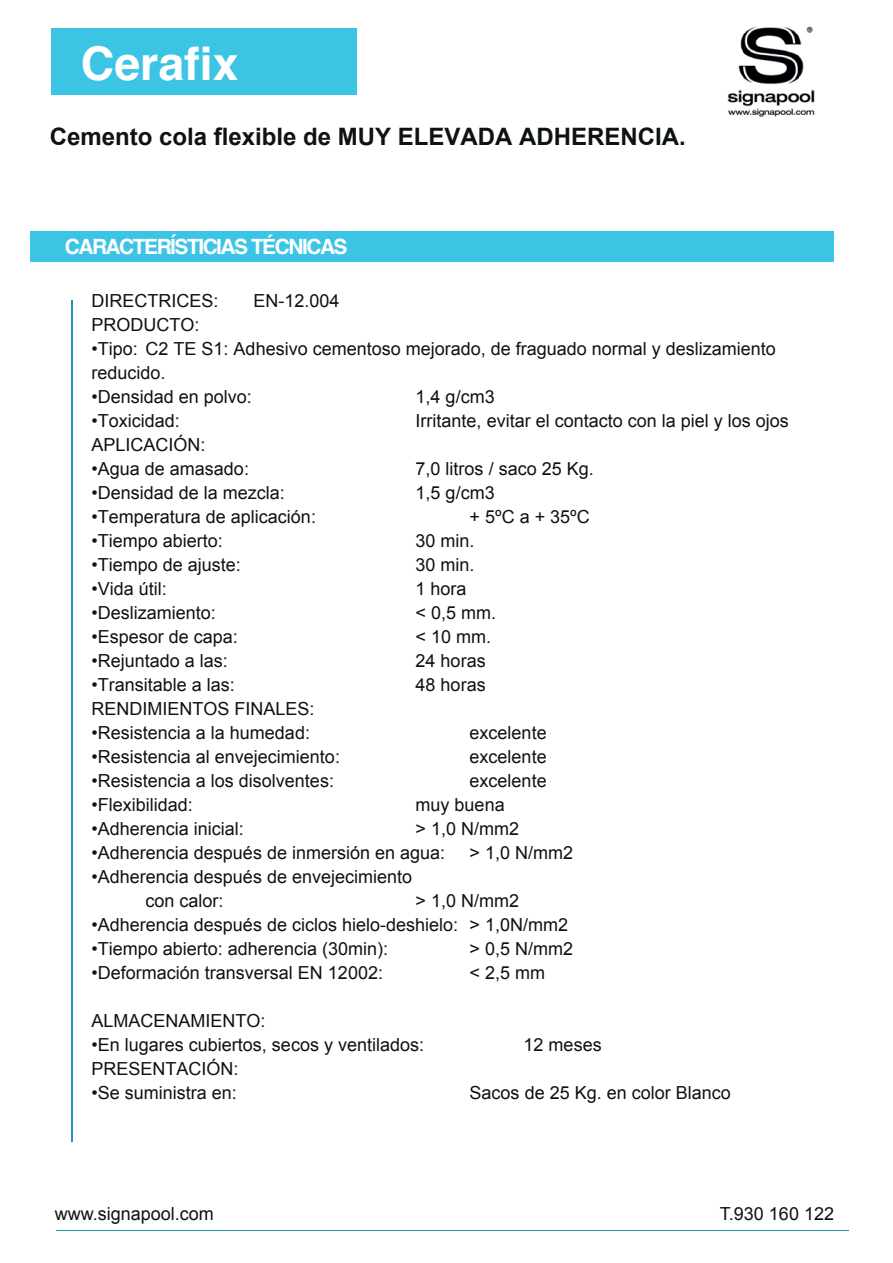
<style>
.page{position:relative;width:893px;height:1263px;background:#fff}
.page>*{position:absolute;margin:0;border:0;box-sizing:border-box;transform-origin:0 0}
.t1{font:700 46.5px "Helvetica";color:#fff}
.t2{font:700 24px "Arial";color:#0f1214}
.t3{font:700 21px "Helvetica";letter-spacing:-.075em;color:#fff}
.t4{font:18px/24px "Arial";color:#0f1214}
</style>
<div class="page">
<img style="left:727px;top:26px;width:88px;height:91px">
<hr style="left:56px;top:1230px;width:793px;height:1px;background:#2690b0">
<div style="left:51px;top:28px;width:305px;height:67px;background:#3cc4e5"></div>
<hr style="left:71px;top:300px;width:2px;height:842px;background:#2690b0">
<div style="left:31px;top:231px;width:803px;height:31px;background:#3cc4e5"></div>
<h1 class="t1" style="left:81px;top:26px;width:159px">Cerafix</h1>
<h2 class="t2" style="left:50px;top:121px;width:638px">Cemento cola flexible de MUY ELEVADA ADHERENCIA.</h2>
<p class="t3" style="left:65px;top:229px;width:284px">CARACTERÍSTICIAS TÉCNICAS</p>
<p class="t4" style="left:92px;top:289px;width:129px">DIRECTRICES:</p>
<p class="t4" style="left:254px;top:289px;width:88px">EN-12.004</p>
<p class="t4" style="left:92px;top:313px;width:109px">PRODUCTO:</p>
<p class="t4" style="left:92px;top:337px;width:686px">•Tipo: C2 TE S1: Adhesivo cementoso mejorado, de fraguado normal y deslizamiento reducido.</p>
<p class="t4" style="left:92px;top:385px;width:162px">•Densidad en polvo:</p>
<p class="t4" style="left:416px;top:385px;width:81px">1,4 g/cm3</p>
<p class="t4" style="left:92px;top:409px;width:90px">•Toxicidad:</p>
<p class="t4" style="left:416px;top:409px;width:375px">Irritante, evitar el contacto con la piel y los ojos</p>
<p class="t4" style="left:92px;top:433px;width:116px">APLICACIÓN:</p>
<p class="t4" style="left:92px;top:457px;width:159px">•Agua de amasado:</p>
<p class="t4" style="left:416px;top:457px;width:180px">7,0 litros / saco 25 Kg.</p>
<p class="t4" style="left:92px;top:481px;width:195px">•Densidad de la mezcla:</p>
<p class="t4" style="left:416px;top:481px;width:81px">1,5 g/cm3</p>
<p class="t4" style="left:92px;top:505px;width:226px">•Temperatura de aplicación:</p>
<p class="t4" style="left:470px;top:505px;width:122px">+ 5ºC a + 35ºC</p>
<p class="t4" style="left:92px;top:529px;width:133px">•Tiempo abierto:</p>
<p class="t4" style="left:416px;top:529px;width:61px">30 min.</p>
<p class="t4" style="left:92px;top:553px;width:151px">•Tiempo de ajuste:</p>
<p class="t4" style="left:416px;top:553px;width:61px">30 min.</p>
<p class="t4" style="left:92px;top:577px;width:77px">•Vida útil:</p>
<p class="t4" style="left:416px;top:577px;width:53px">1 hora</p>
<p class="t4" style="left:92px;top:601px;width:126px">•Deslizamiento:</p>
<p class="t4" style="left:416px;top:601px;width:82px">&lt; 0,5 mm.</p>
<p class="t4" style="left:92px;top:625px;width:148px">•Espesor de capa:</p>
<p class="t4" style="left:416px;top:625px;width:77px">&lt; 10 mm.</p>
<p class="t4" style="left:92px;top:649px;width:138px">•Rejuntado a las:</p>
<p class="t4" style="left:416px;top:649px;width:72px">24 horas</p>
<p class="t4" style="left:92px;top:672px;width:145px">•Transitable a las:</p>
<p class="t4" style="left:416px;top:672px;width:72px">48 horas</p>
<p class="t4" style="left:92px;top:696px;width:225px">RENDIMIENTOS FINALES:</p>
<p class="t4" style="left:92px;top:720px;width:220px">•Resistencia a la humedad:</p>
<p class="t4" style="left:470px;top:720px;width:79px">excelente</p>
<p class="t4" style="left:92px;top:744px;width:250px">•Resistencia al envejecimiento:</p>
<p class="t4" style="left:470px;top:744px;width:79px">excelente</p>
<p class="t4" style="left:92px;top:768px;width:244px">•Resistencia a los disolventes:</p>
<p class="t4" style="left:470px;top:768px;width:79px">excelente</p>
<p class="t4" style="left:92px;top:792px;width:103px">•Flexibilidad:</p>
<p class="t4" style="left:416px;top:792px;width:91px">muy buena</p>
<p class="t4" style="left:92px;top:816px;width:154px">•Adherencia inicial:</p>
<p class="t4" style="left:416px;top:816px;width:105px">&gt; 1,0 N/mm2</p>
<p class="t4" style="left:92px;top:840px;width:355px">•Adherencia después de inmersión en agua:</p>
<p class="t4" style="left:470px;top:840px;width:105px">&gt; 1,0 N/mm2</p>
<p class="t4" style="left:146px;top:864px;width:268px;text-indent:-54px">•Adherencia después de envejecimiento con calor:</p>
<p class="t4" style="left:416px;top:888px;width:105px">&gt; 1,0 N/mm2</p>
<p class="t4" style="left:92px;top:912px;width:478px">•Adherencia después de ciclos hielo-deshielo: &gt; 1,0N/mm2</p>
<p class="t4" style="left:92px;top:936px;width:298px">•Tiempo abierto: adherencia (30min):</p>
<p class="t4" style="left:470px;top:936px;width:105px">&gt; 0,5 N/mm2</p>
<p class="t4" style="left:92px;top:960px;width:293px">•Deformación transversal EN 12002:</p>
<p class="t4" style="left:470px;top:960px;width:77px">&lt; 2,5 mm</p>
<p class="t4" style="left:92px;top:1008px;width:176px">ALMACENAMIENTO:</p>
<p class="t4" style="left:92px;top:1032px;width:334px">•En lugares cubiertos, secos y ventilados:</p>
<p class="t4" style="left:524px;top:1032px;width:80px">12 meses</p>
<p class="t4" style="left:92px;top:1056px;width:149px">PRESENTACIÓN:</p>
<p class="t4" style="left:92px;top:1080px;width:147px">•Se suministra en:</p>
<p class="t4" style="left:470px;top:1080px;width:263px">Sacos de 25 Kg. en color Blanco</p>
<p class="t4" style="left:55px;top:1202px;width:161px">www.signapool.com</p>
<p class="t4" style="left:720px;top:1202px;width:116px">T.930 160 122</p>
</div>
